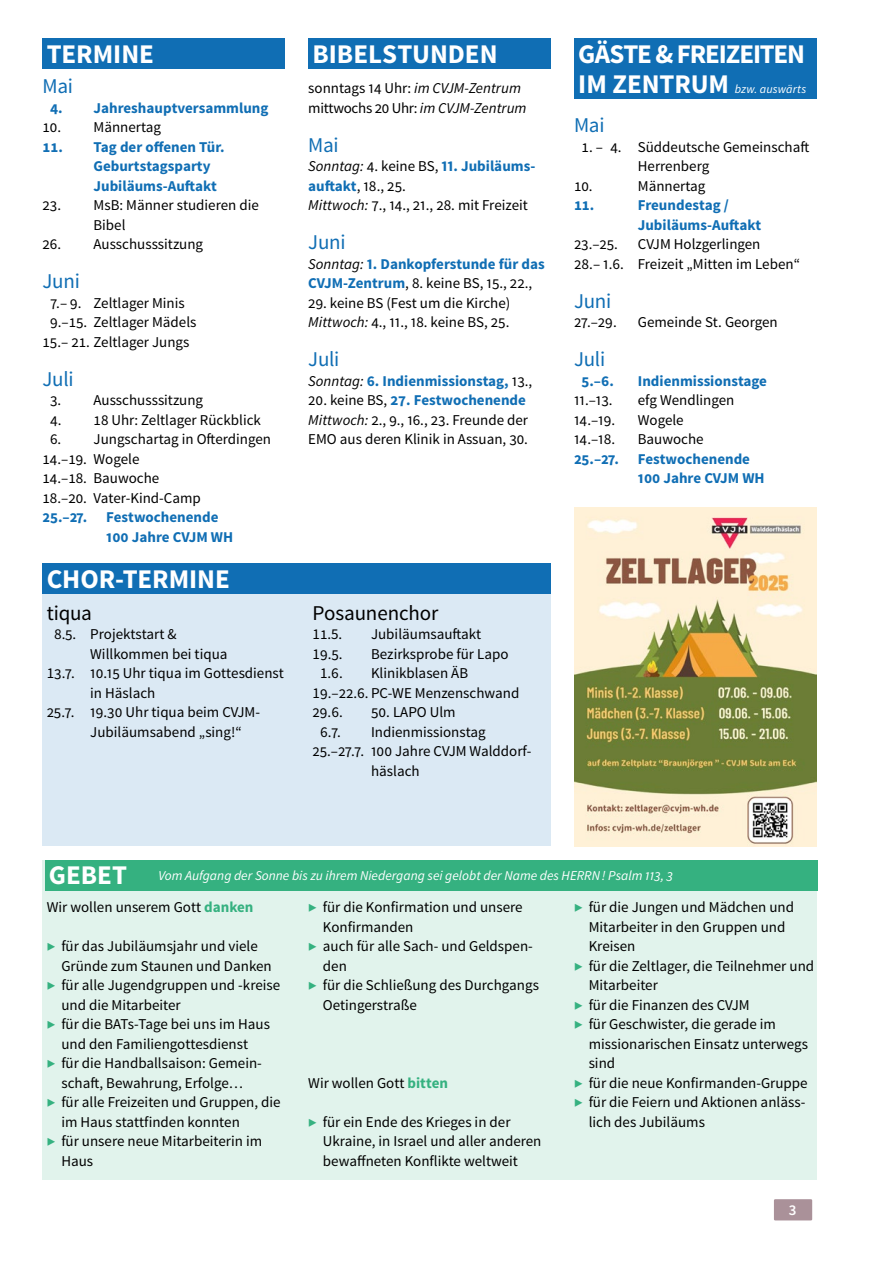
<style>
.page{position:relative;width:893px;height:1263px;background:#fff}
.page>*{position:absolute;margin:0;border:0;box-sizing:border-box;transform-origin:0 0}
.t1{font:700 27px "Source Sans Pro";letter-spacing:-.005em;color:#fff}
.t2{font:700 27px/30px "Source Sans Pro";letter-spacing:-.035em;color:#fff}
.t3{font:21px "Source Sans Pro";letter-spacing:-.015em;color:#106eb4}
.t4{font:21px "Source Sans Pro";letter-spacing:-.005em;color:#000}
.t5{font:15px/19.5px "Source Sans Pro";color:#000}
.t6{font:700 15px/19.5px "Source Sans Pro";color:#106eb4}
.t7{font:15px/19.5px "Source Sans Pro";letter-spacing:-.02em;color:#000}
.t8{font:600 15px "Source Sans Pro";color:#fff}
.t9{font:italic 13.5px "Source Sans Pro";color:#fff}
.t10{font:italic 12px "Source Sans Pro";letter-spacing:.01em;color:#fff}
.s1{font-style:italic}
.s2{font-weight:700;color:#106eb4}
.s3{font-weight:400;font-style:italic;color:#000}
.s4{font-weight:400;color:#000}
.s5{font-weight:700;color:#35b180}
.s6{color:#35b180}
</style>
<div class="page">
<div style="left:774px;top:1199px;width:38px;height:21px;background:#aa9199"></div>
<div style="left:43px;top:594px;width:508px;height:252px;background:#dbe9f4"></div>
<div style="left:43px;top:860px;width:774px;height:319px;background:#e1f3ec"></div>
<div style="left:43px;top:38px;width:242px;height:31px;background:#106eb4"></div>
<div style="left:574px;top:38px;width:242px;height:61px;background:#106eb4"></div>
<div style="left:308px;top:38px;width:243px;height:31px;background:#106eb4"></div>
<div style="left:45px;top:860px;width:90px;height:30px;background:#35b180"></div>
<div style="left:129px;top:860px;width:688px;height:30px;background:#35b180"></div>
<div style="left:43px;top:563px;width:508px;height:31px;background:#106eb4"></div>
<img style="left:574px;top:507px;width:242px;height:339px">
<h1 class="t1" style="left:47px;top:36px;width:109px">TERMINE</h1>
<h2 class="t3" style="left:43px;top:73px;width:32px">Mai</h2>
<p class="t6" style="left:50px;top:98px;width:220px">4. Jahreshauptversammlung</p>
<p class="t5" style="left:43px;top:118px;width:120px">10. Männertag</p>
<p class="t6" style="left:94px;top:137px;width:133px;text-indent:-51px">11. Tag der offenen Tür.<br>Geburtstagsparty<br>Jubiläums-Auftakt</p>
<p class="t5" style="left:94px;top:196px;width:167px;text-indent:-51px">23. MsB: Männer studieren die<br>Bibel</p>
<p class="t5" style="left:43px;top:235px;width:162px">26. Ausschusssitzung</p>
<h2 class="t3" style="left:43px;top:268px;width:39px">Juni</h2>
<p class="t5" style="left:43px;top:293px;width:155px;text-align:center">7.– 9. Zeltlager Minis<br>9.–15. Zeltlager Mädels<br>15.– 21. Zeltlager Jungs</p>
<h2 class="t3" style="left:43px;top:366px;width:33px">Juli</h2>
<p class="t5" style="left:50px;top:391px;width:155px">3. Ausschusssitzung</p>
<p class="t5" style="left:50px;top:410px;width:212px">4. 18 Uhr: Zeltlager Rückblick</p>
<p class="t5" style="left:43px;top:430px;width:230px;text-indent:8px">6. Jungschartag in Ofterdingen<br>14.–19. Wogele<br>14.–18. Bauwoche<br>18.–20. Vater-Kind-Camp</p>
<p class="t6" style="left:43px;top:508px;width:46px">25.–27.</p>
<p class="t6" style="left:106px;top:508px;width:128px">Festwochenende<br>100 Jahre CVJM WH</p>
<h1 class="t1" style="left:47px;top:562px;width:185px">CHOR-TERMINE</h1>
<h2 class="t4" style="left:47px;top:600px;width:47px">tiqua</h2>
<p class="t5" style="left:54px;top:625px;width:124px">8.5. Projektstart &amp;</p>
<p class="t5" style="left:90px;top:644px;width:139px">Willkommen bei tiqua</p>
<p class="t5" style="left:47px;top:664px;width:239px">13.7. 10.15 Uhr tiqua im Gottesdienst</p>
<p class="t5" style="left:90px;top:683px;width:67px">in Häslach</p>
<p class="t5" style="left:47px;top:703px;width:215px">25.7. 19.30 Uhr tiqua beim CVJM-</p>
<p class="t5" style="left:90px;top:722px;width:153px">Jubiläumsabend „sing!“</p>
<h1 class="t1" style="left:313px;top:36px;width:187px">BIBELSTUNDEN</h1>
<p class="t7" style="left:308px;top:79px;width:220px">sonntags 14 Uhr: <span class="s1">im CVJM-Zentrum </span>mittwochs 20 Uhr: <span class="s1">im CVJM-Zentrum</span></p>
<h2 class="t3" style="left:308px;top:132px;width:32px">Mai</h2>
<p class="t5" style="left:308px;top:157px;width:229px"><span class="s1">Sonntag:</span> 4. keine BS, <span class="s2">11. Jubiläums&shy;auftakt</span>, 18., 25.<br><span class="s1">Mittwoch:</span> 7., 14., 21., 28. mit Freizeit</p>
<h2 class="t3" style="left:308px;top:229px;width:39px">Juni</h2>
<p class="t6" style="left:308px;top:254px;width:238px"><span class="s3">Sonntag:</span> 1. Dankopferstunde für das<br>CVJM-Zentrum<span class="s4">, 8. keine BS, 15., 22.,</span></p>
<p class="t5" style="left:308px;top:293px;width:204px">29. keine BS (Fest um die Kirche)<br><span class="s1">Mittwoch:</span> 4., 11., 18. keine BS, 25.</p>
<h2 class="t3" style="left:308px;top:346px;width:33px">Juli</h2>
<p class="t6" style="left:308px;top:371px;width:225px"><span class="s3">Sonntag:</span> 6. Indienmissionstag, <span class="s4">13.,</span></p>
<p class="t5" style="left:308px;top:391px;width:221px">20. keine BS, <span class="s2">27. Festwochenende<br></span><span class="s1">Mittwoch:</span> 2., 9., 16., 23. Freunde der<br>EMO aus deren Klinik in Assuan, 30.</p>
<h2 class="t4" style="left:313px;top:600px;width:127px">Posaunenchor</h2>
<p class="t5" style="left:313px;top:625px;width:31px">11.5.</p>
<p class="t5" style="left:371px;top:625px;width:112px">Jubiläumsauftakt</p>
<p class="t5" style="left:313px;top:644px;width:32px">19.5.</p>
<p class="t5" style="left:371px;top:644px;width:139px">Bezirksprobe für Lapo</p>
<p class="t5" style="left:320px;top:664px;width:24px">1.6.</p>
<p class="t5" style="left:313px;top:664px;width:208px;text-indent:58px">Klinikblasen ÄB<br>19.–22.6. PC-WE Menzenschwand<br>29.6.</p>
<p class="t5" style="left:371px;top:703px;width:86px">50. LAPO Ulm</p>
<p class="t5" style="left:320px;top:722px;width:22px">6.7.</p>
<p class="t5" style="left:371px;top:722px;width:116px">Indienmissionstag</p>
<p class="t5" style="left:313px;top:742px;width:220px">25.–27.7. 100 Jahre CVJM Walddorf-</p>
<p class="t5" style="left:371px;top:761px;width:50px">häslach</p>
<h1 class="t2" style="left:578px;top:40px;width:228px">GÄSTE &amp; FREIZEITEN<br>IM ZENTRUM</h1>
<p class="t10" style="left:735px;top:81px;width:73px">bzw. auswärts</p>
<h2 class="t3" style="left:574px;top:112px;width:32px">Mai</h2>
<p class="t5" style="left:582px;top:137px;width:229px">1. – 4. Süddeutsche Gemeinschaft</p>
<p class="t5" style="left:638px;top:157px;width:73px">Herrenberg</p>
<p class="t5" style="left:574px;top:176px;width:20px">10.</p>
<p class="t5" style="left:638px;top:176px;width:69px">Männertag</p>
<p class="t6" style="left:574px;top:196px;width:22px">11.</p>
<p class="t6" style="left:638px;top:196px;width:125px">Freundestag /<br>Jubiläums-Auftakt</p>
<p class="t5" style="left:574px;top:235px;width:45px">23.–25.</p>
<p class="t5" style="left:574px;top:235px;width:228px;text-indent:64px">CVJM Holzgerlingen<br>28.– 1.6. Freizeit „Mitten im Leben“</p>
<h2 class="t3" style="left:574px;top:288px;width:39px">Juni</h2>
<p class="t5" style="left:574px;top:313px;width:44px">27.–29.</p>
<p class="t5" style="left:638px;top:313px;width:141px">Gemeinde St. Georgen</p>
<h2 class="t3" style="left:574px;top:346px;width:33px">Juli</h2>
<p class="t6" style="left:582px;top:371px;width:34px">5.–6.</p>
<p class="t6" style="left:638px;top:371px;width:131px">Indienmissionstage</p>
<p class="t5" style="left:574px;top:391px;width:40px">11.–13.</p>
<p class="t5" style="left:638px;top:391px;width:98px">efg Wendlingen</p>
<p class="t5" style="left:574px;top:410px;width:43px">14.–19.</p>
<p class="t5" style="left:638px;top:410px;width:47px">Wogele</p>
<p class="t5" style="left:574px;top:430px;width:43px">14.–18.</p>
<p class="t5" style="left:638px;top:430px;width:67px">Bauwoche</p>
<p class="t6" style="left:574px;top:449px;width:46px">25.–27.</p>
<p class="t6" style="left:638px;top:449px;width:128px">Festwochenende<br>100 Jahre CVJM WH</p>
<h1 class="t1" style="left:49px;top:858px;width:80px">GEBET</h1>
<p class="t5" style="left:47px;top:898px;width:208px">Wir wollen unserem Gott <span class="s5">danken</span></p>
<p class="t5" style="left:47px;top:937px;width:213px"><span class="s6">▶</span> für das Jubiläumsjahr und viele</p>
<p class="t5" style="left:61px;top:956px;width:212px">Gründe zum Staunen und Danken</p>
<p class="t5" style="left:47px;top:976px;width:235px"><span class="s6">▶</span> für alle Jugendgruppen und -kreise</p>
<p class="t5" style="left:61px;top:995px;width:121px">und die Mitarbeiter</p>
<p class="t5" style="left:47px;top:1015px;width:225px"><span class="s6">▶</span> für die BATs-Tage bei uns im Haus</p>
<p class="t5" style="left:61px;top:1034px;width:188px">und den Familiengottesdienst</p>
<p class="t5" style="left:47px;top:1054px;width:217px"><span class="s6">▶</span> für die Handballsaison: Gemein-</p>
<p class="t5" style="left:61px;top:1073px;width:183px">schaft, Bewahrung, Erfolge…</p>
<p class="t5" style="left:47px;top:1093px;width:235px"><span class="s6">▶</span> für alle Freizeiten und Gruppen, die</p>
<p class="t5" style="left:61px;top:1112px;width:180px">im Haus stattfinden konnten</p>
<p class="t5" style="left:47px;top:1132px;width:217px"><span class="s6">▶</span> für unsere neue Mitarbeiterin im</p>
<p class="t5" style="left:61px;top:1151px;width:33px">Haus</p>
<p class="t9" style="left:159px;top:867px;width:516px">Vom Aufgang der Sonne bis zu ihrem Niedergang sei gelobt der Name des HERRN! Psalm 113, 3</p>
<p class="t5" style="left:308px;top:898px;width:216px"><span class="s6">▶</span> für die Konfirmation und unsere</p>
<p class="t5" style="left:323px;top:917px;width:92px">Konfirmanden</p>
<p class="t5" style="left:308px;top:937px;width:226px"><span class="s6">▶</span> auch für alle Sach- und Geldspen-</p>
<p class="t5" style="left:323px;top:956px;width:25px">den</p>
<p class="t5" style="left:308px;top:976px;width:232px"><span class="s6">▶</span> für die Schließung des Durchgangs</p>
<p class="t5" style="left:323px;top:995px;width:95px">Oetingerstraße</p>
<p class="t5" style="left:574px;top:898px;width:222px"><span class="s6">▶</span> für die Jungen und Mädchen und</p>
<p class="t5" style="left:589px;top:917px;width:198px">Mitarbeiter in den Gruppen und</p>
<p class="t5" style="left:589px;top:937px;width:48px">Kreisen</p>
<p class="t5" style="left:574px;top:956px;width:242px"><span class="s6">▶</span> für die Zeltlager, die Teilnehmer und</p>
<p class="t5" style="left:589px;top:976px;width:71px">Mitarbeiter</p>
<p class="t5" style="left:574px;top:995px;width:177px"><span class="s6">▶</span> für die Finanzen des CVJM</p>
<p class="t5" style="left:574px;top:1015px;width:204px"><span class="s6">▶</span> für Geschwister, die gerade im</p>
<p class="t5" style="left:589px;top:1034px;width:221px">missionarischen Einsatz unterwegs</p>
<p class="t5" style="left:589px;top:1054px;width:28px">sind</p>
<p class="t5" style="left:574px;top:1073px;width:235px"><span class="s6">▶</span> für die neue Konfirmanden-Gruppe</p>
<p class="t5" style="left:574px;top:1093px;width:233px"><span class="s6">▶</span> für die Feiern und Aktionen anläss-</p>
<p class="t5" style="left:589px;top:1112px;width:118px">lich des Jubiläums</p>
<p class="t5" style="left:308px;top:1073px;width:141px">Wir wollen Gott <span class="s5">bitten</span></p>
<p class="t5" style="left:323px;top:1112px;width:220px;text-indent:-15px"><span class="s6">▶</span> für ein Ende des Krieges in der<br>Ukraine, in Israel und aller anderen bewaffneten Konflikte weltweit</p>
<p class="t8" style="left:789px;top:1200px;width:9px">3</p>
</div>
